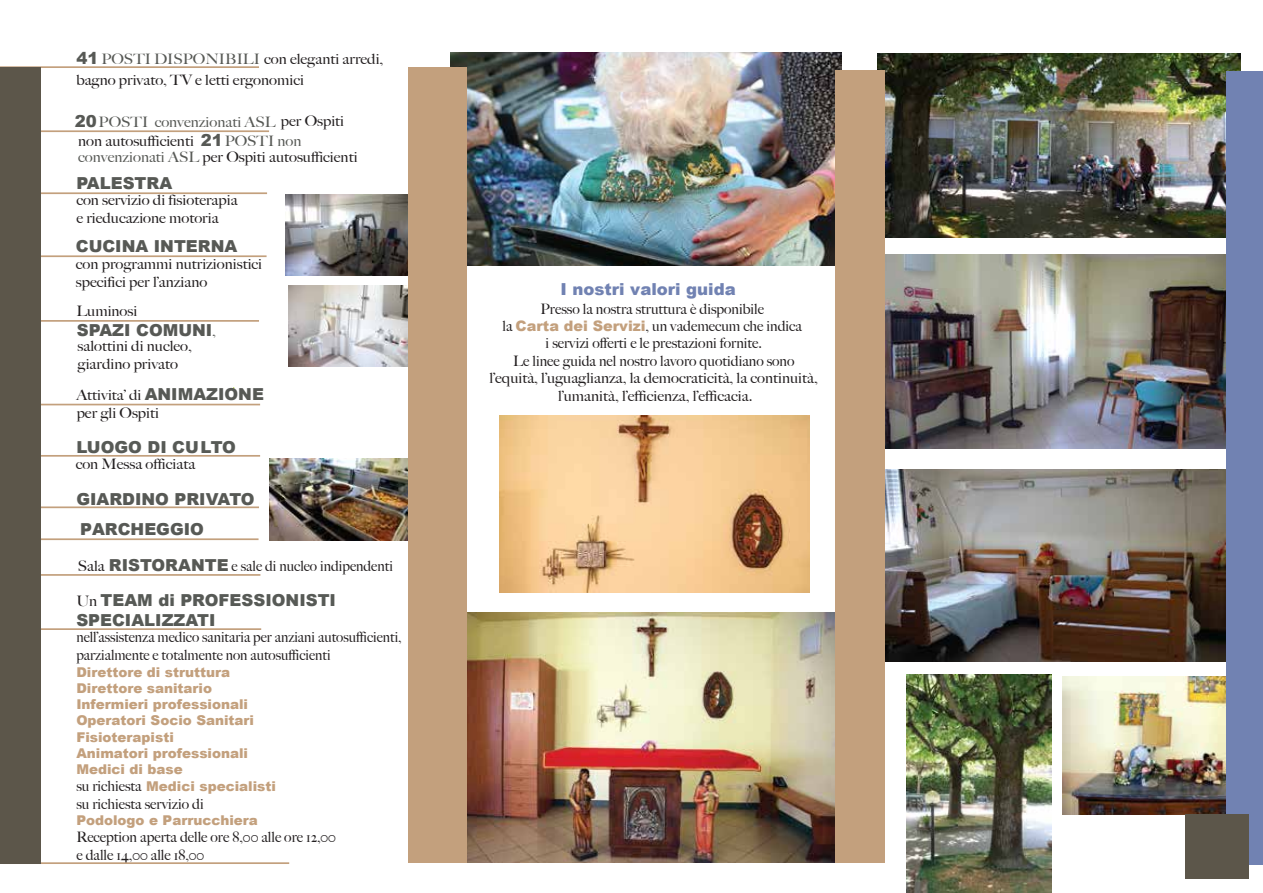
<style>
.page{position:relative;width:1263px;height:893px;background:#fff}
.page>*{position:absolute;margin:0;border:0;box-sizing:border-box;transform-origin:0 0}
.t1{font:900 16.5px "Arial";color:#575955}
.t2{font:900 16.5px/19.8px "Arial";color:#575a56}
.t3{font:900 16.5px "Arial";color:#7182b2}
.t4{font:500 14.4px/17.4px "Big Caslon";color:#231f20}
.t5{font:500 14.4px/17.4px "Big Caslon";color:#231f20;scale:1.07 1}
.t6{font:500 14.4px "Big Caslon";color:#575955;scale:1.07 1}
.t7{font:900 13.5px/16.4px "Arial";color:#c3a07d}
.s1{font-family:"Arial";font-weight:900;font-size:16.5px;color:#575955}
.s2{color:#575955}
.s3{color:#231f20}
.s4{font-family:"Big Caslon";font-weight:500;font-size:14.4px}
.s5{font-family:"Big Caslon";font-weight:500;font-size:14.4px;color:#231f20}
.s6{font-family:"Arial";font-weight:900;color:#c3a07d}
</style>
<div class="page">
<img style="left:450px;top:52px;width:391px;height:214px">
<img style="left:289px;top:285px;width:119px;height:81px">
<img style="left:286px;top:194px;width:121px;height:81px">
<img style="left:269px;top:459px;width:139px;height:82px">
<img style="left:466px;top:612px;width:370px;height:250px">
<img style="left:1062px;top:677px;width:165px;height:137px">
<img style="left:877px;top:53px;width:363px;height:185px">
<img style="left:885px;top:470px;width:342px;height:191px">
<img style="left:885px;top:255px;width:342px;height:194px">
<hr style="left:0;top:192px;width:267px;height:2px;background:#c3a07d">
<hr style="left:0;top:255px;width:267px;height:2px;background:#c3a07d">
<hr style="left:0;top:66px;width:259px;height:2px;background:#c3a07d">
<hr style="left:0;top:130px;width:269px;height:2px;background:#c3a07d">
<hr style="left:0;top:320px;width:259px;height:2px;background:#c3a07d">
<hr style="left:0;top:404px;width:260px;height:1px;background:#c3a07d">
<hr style="left:0;top:455px;width:260px;height:2px;background:#c3a07d">
<hr style="left:0;top:506px;width:259px;height:2px;background:#c3a07d">
<hr style="left:0;top:574px;width:260px;height:2px;background:#c3a07d">
<hr style="left:0;top:628px;width:261px;height:2px;background:#c3a07d">
<hr style="left:3px;top:862px;width:286px;height:2px;background:#c3a07d">
<hr style="left:0;top:538px;width:259px;height:2px;background:#c3a07d">
<div style="left:0;top:67px;width:40px;height:796px;background:#5c564a"></div>
<div style="left:836px;top:70px;width:49px;height:793px;background:#c3a07d"></div>
<div style="left:1227px;top:71px;width:36px;height:793px;background:#7182b2"></div>
<div style="left:1185px;top:815px;width:63px;height:64px;background:#5c564a"></div>
<div style="left:408px;top:67px;width:58px;height:796px;background:#c3a07d"></div>
<img style="left:906px;top:675px;width:145px;height:218px">
<img style="left:500px;top:415px;width:310px;height:178px">
<p class="t5" style="left:76px;top:48px;width:288px;line-height:20.5px"><span class="s1">41</span> <span class="s2">POSTI DISPONIBILI</span> con eleganti arredi, bagno privato, TV e letti ergonomici</p>
<p class="t6" style="left:99px;top:110px;width:231px">POSTI convenzionati ASL <span class="s3">per Ospiti</span></p>
<p class="t1" style="left:75px;top:109px;width:24px">20</p>
<p class="t5" style="left:78px;top:132px;width:263px;line-height:15.6px">non autosufficienti <span class="s1">21</span><span class="s2">POSTI non convenzionati ASL</span> per Ospiti autosufficienti</p>
<p class="t1" style="left:76px;top:171px;width:97px">PALESTRA</p>
<p class="t5" style="left:76px;top:191px;width:152px">con servizio di fisioterapia e rieducazione motoria</p>
<p class="t1" style="left:76px;top:234px;width:163px">CUCINA INTERNA</p>
<p class="t5" style="left:76px;top:255px;width:176px">con programmi nutrizionistici specifici per l’anziano</p>
<p class="t5" style="left:76px;top:302px;width:59px">Luminosi</p>
<p class="t1" style="left:77px;top:318px;width:141px">SPAZI COMUNI<span class="s4">,</span></p>
<p class="t5" style="left:78px;top:337px;width:108px">salottini di nucleo, giardino privato</p>
<p class="t5" style="left:77px;top:403px;width:78px">per gli Ospiti</p>
<p class="t1" style="left:145px;top:382px;width:121px">ANIMAZIONE</p>
<p class="t5" style="left:76px;top:385px;width:62px">Attivita’ di</p>
<p class="t2" style="left:76px;top:437px;width:161px">LUOGO DI CULTO</p>
<p class="t5" style="left:76px;top:455px;width:113px">con Messa officiata</p>
<p class="t1" style="left:76px;top:487px;width:180px">GIARDINO PRIVATO</p>
<p class="t1" style="left:80px;top:517px;width:125px">PARCHEGGIO</p>
<p class="t1" style="left:109px;top:553px;width:121px">RISTORANTE</p>
<p class="t5" style="left:78px;top:557px;width:27px">Sala</p>
<p class="t4" style="left:232px;top:556px;width:163px">e sale di nucleo indipendenti</p>
<p class="t5" style="left:76px;top:592px;width:21px">Un</p>
<p class="t2" style="left:76px;top:590px;width:261px;text-indent:24px">TEAM di PROFESSIONISTI<br>SPECIALIZZATI</p>
<p class="t4" style="left:76px;top:628px;width:327px">nell’assistenza medico sanitaria per anziani autosufficienti, parzialmente e totalmente non autosufficienti</p>
<p class="t7" style="left:76px;top:663px;width:201px">Direttore di struttura<br>Direttore sanitario<br>Infermieri professionali<br>Operatori Socio Sanitari<br>Fisioterapisti<br>Animatori professionali<br>Medici di base<br><span class="s5">su richiesta</span> Medici specialisti</p>
<p class="t4" style="left:76px;top:794px;width:129px">su richiesta servizio di</p>
<p class="t7" style="left:76px;top:811px;width:183px">Podologo e Parrucchiera</p>
<p class="t4" style="left:76px;top:828px;width:261px">Reception aperta delle ore 8,00 alle ore 12,00 e dalle 14,00 alle 18,00</p>
<p class="t3" style="left:561px;top:277px;width:177px">I nostri valori guida</p>
<p class="t4" style="left:503px;top:299px;width:301px;text-align:center">Presso la nostra struttura è disponibile<br>la <span class="s6">Carta dei Servizi</span>, un vademecum che indica i servizi offerti e le prestazioni fornite.</p>
<p class="t4" style="left:489px;top:351px;width:330px;text-align:center">Le linee guida nel nostro lavoro quotidiano sono l’equità, l’uguaglianza, la democraticità, la continuità, l’umanità, l’efficienza, l’efficacia.</p>
</div>
